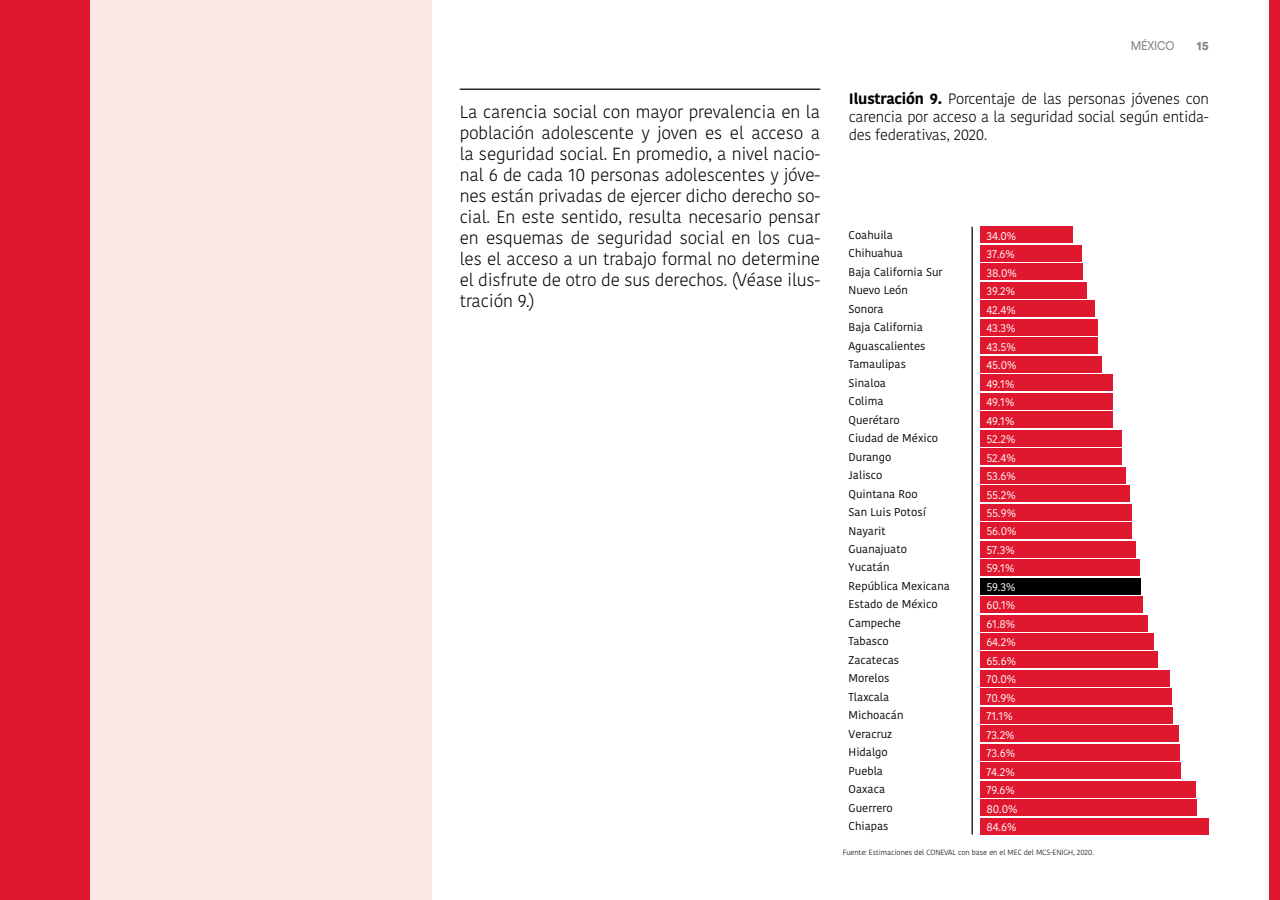
<style>
.page{position:relative;width:1280px;height:900px;background:#fff}
.page>*{position:absolute;margin:0;border:0;box-sizing:border-box;transform-origin:0 0}
.t1{font:300 17.5px/21px "Kohinoor Bangla";letter-spacing:-.01em;color:#000;text-align:justify}
.t2{font:300 15px/18px "Kohinoor Bangla";letter-spacing:-.02em;color:#000;text-align:justify}
.t3{font:12.5px "Circular Std";letter-spacing:-.015em;color:#878787;scale:.9 1}
.t4{font:900 12.5px "Circular Std";color:#878787}
.t5{font:11.25px/18.5px "Kohinoor Bangla";color:#000}
.t6{font:11.25px/18.5px "Kohinoor Bangla";color:#fff}
.t7{font:300 7.5px "Kohinoor Bangla";letter-spacing:-.01em;color:#000}
.s1{font-weight:700}
</style>
<div class="page">
<div style="left:980px;top:227px;width:92px;height:16px;background:#df172f"></div>
<div style="left:980px;top:245px;width:102px;height:17px;background:#df172f"></div>
<div style="left:980px;top:264px;width:103px;height:16px;background:#df172f"></div>
<div style="left:980px;top:282px;width:106px;height:17px;background:#df172f"></div>
<div style="left:980px;top:301px;width:115px;height:16px;background:#df172f"></div>
<div style="left:980px;top:319px;width:117px;height:17px;background:#df172f"></div>
<div style="left:980px;top:338px;width:118px;height:16px;background:#df172f"></div>
<div style="left:980px;top:356px;width:122px;height:17px;background:#df172f"></div>
<div style="left:980px;top:375px;width:133px;height:16px;background:#df172f"></div>
<div style="left:980px;top:393px;width:133px;height:16px;background:#df172f"></div>
<div style="left:980px;top:412px;width:133px;height:16px;background:#df172f"></div>
<div style="left:980px;top:430px;width:141px;height:16px;background:#df172f"></div>
<div style="left:980px;top:449px;width:142px;height:16px;background:#df172f"></div>
<div style="left:980px;top:467px;width:145px;height:16px;background:#df172f"></div>
<div style="left:980px;top:485px;width:150px;height:17px;background:#df172f"></div>
<div style="left:980px;top:504px;width:151px;height:16px;background:#df172f"></div>
<div style="left:980px;top:522px;width:152px;height:17px;background:#df172f"></div>
<div style="left:980px;top:541px;width:155px;height:16px;background:#df172f"></div>
<div style="left:980px;top:559px;width:160px;height:17px;background:#df172f"></div>
<div style="left:980px;top:578px;width:161px;height:16px;background:#000"></div>
<div style="left:980px;top:596px;width:163px;height:17px;background:#df172f"></div>
<div style="left:980px;top:615px;width:167px;height:16px;background:#df172f"></div>
<div style="left:980px;top:633px;width:174px;height:17px;background:#df172f"></div>
<div style="left:980px;top:652px;width:178px;height:16px;background:#df172f"></div>
<div style="left:980px;top:670px;width:190px;height:17px;background:#df172f"></div>
<div style="left:980px;top:689px;width:192px;height:16px;background:#df172f"></div>
<div style="left:980px;top:707px;width:193px;height:17px;background:#df172f"></div>
<div style="left:980px;top:726px;width:198px;height:16px;background:#df172f"></div>
<div style="left:980px;top:744px;width:199px;height:17px;background:#df172f"></div>
<div style="left:980px;top:763px;width:201px;height:16px;background:#df172f"></div>
<div style="left:980px;top:781px;width:216px;height:17px;background:#df172f"></div>
<div style="left:980px;top:800px;width:217px;height:16px;background:#df172f"></div>
<div style="left:980px;top:818px;width:229px;height:16px;background:#df172f"></div>
<hr style="left:460px;top:89px;width:360px;height:1px;background:#000">
<hr style="left:972px;top:227px;width:1px;height:607px;background:#000">
<div style="left:71px;top:0;width:360px;height:900px;background:#fbe8e3"></div>
<div style="left:0;top:0;width:89px;height:900px;background:#df172f"></div>
<div style="left:1269px;top:0;width:11px;height:900px;background:#df172f"></div>
<p class="t1" style="left:460px;top:101px;width:362px">La carencia social con mayor prevalencia en la población adolescente y joven es el acceso a la seguridad social. En promedio, a nivel nacio&shy;nal 6 de cada 10 personas adolescentes y jóve&shy;nes están privadas de ejercer dicho derecho so&shy;cial. En este sentido, resulta necesario pensar en esquemas de seguridad social en los cua&shy;les el acceso a un trabajo formal no determine el disfrute de otro de sus derechos. (Véase ilus&shy;tración 9.)</p>
<p class="t3" style="left:1131px;top:38px;width:50px">MÉXICO</p>
<p class="t4" style="left:1196px;top:38px;width:14px">15</p>
<p class="t2" style="left:849px;top:90px;width:361px"><span class="s1">Ilustración 9.</span> Porcentaje de las personas jóvenes con carencia por acceso a la seguridad social según entida&shy;des federativas, 2020.</p>
<p class="t5" style="left:849px;top:225px;width:103px">Coahuila<br>Chihuahua<br>Baja California Sur<br>Nuevo León<br>Sonora<br>Baja California<br>Aguascalientes<br>Tamaulipas<br>Sinaloa<br>Colima<br>Querétaro<br>Ciudad de México<br>Durango<br>Jalisco<br>Quintana Roo<br>San Luis Potosí<br>Nayarit<br>Guanajuato<br>Yucatán<br>República Mexicana<br>Estado de México<br>Campeche<br>Tabasco<br>Zacatecas<br>Morelos<br>Tlaxcala<br>Michoacán<br>Veracruz<br>Hidalgo<br>Puebla<br>Oaxaca<br>Guerrero<br>Chiapas</p>
<p class="t6" style="left:986px;top:226px;width:33px">34.0%<br>37.6%<br>38.0%<br>39.2%<br>42.4%<br>43.3%<br>43.5%<br>45.0%<br>49.1%<br>49.1%<br>49.1%<br>52.2%<br>52.4%<br>53.6%<br>55.2%<br>55.9%<br>56.0%<br>57.3%<br>59.1%<br>59.3%<br>60.1%<br>61.8%<br>64.2%<br>65.6%<br>70.0%<br>70.9%<br>71.1%<br>73.2%<br>73.6%<br>74.2%<br>79.6%<br>80.0%<br>84.6%</p>
<p class="t7" style="left:843px;top:847px;width:253px">Fuente: Estimaciones del CONEVAL con base en el MEC del MCS-ENIGH, 2020.</p>
</div>
